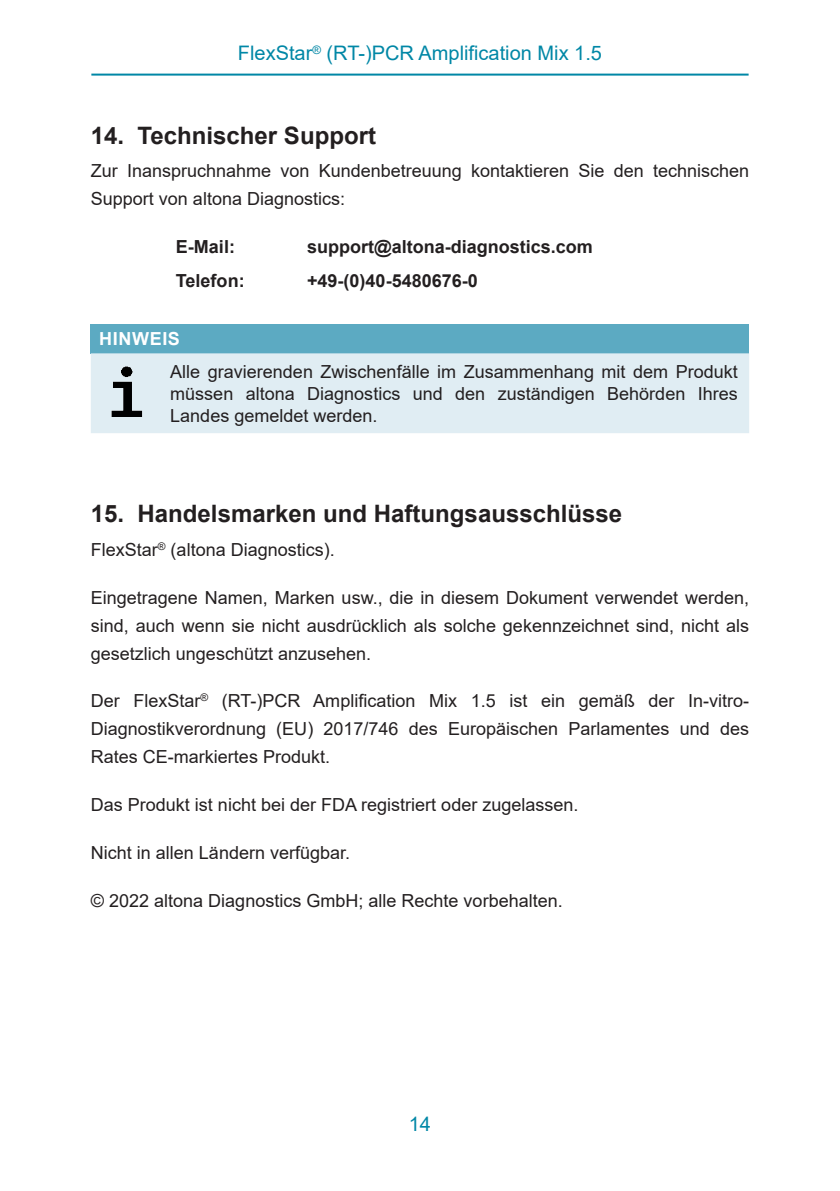
<style>
.page{position:relative;width:840px;height:1191px;background:#fff}
.page>*{position:absolute;margin:0;border:0;box-sizing:border-box;transform-origin:0 0}
.Level_1{font:700 24px "Arial";color:#231f20}
.Seitenkopf{font:20px "Arial";color:#0087a6}
.Mengentext{font:18px/28px "Arial";color:#231f20;text-align:justify}
.Note_para{font:18px/22px "Arial";color:#231f20;text-align:justify}
.Support_contact1{font:700 18px "Arial";color:#231f20}
.Support_contact{font:700 18px "Arial";color:#231f20}
.Note_Titel{font:700 18px "Arial";letter-spacing:.035em;color:#fff}
</style>
<div class="page">
<hr style="left:91px;top:74px;width:657px;height:2px;background:#0087a6">
<div style="left:91px;top:324px;width:657px;height:29px;background:#5caac2"></div>
<div style="left:91px;top:353px;width:657px;height:80px;background:#e0edf3"></div>
<img style="left:94px;top:362px;width:62px;height:62px">
<p class="Seitenkopf" style="left:238px;top:40px;width:365px">FlexStar<sup>®</sup> (RT-)PCR Amplification Mix 1.5</p>
<p class="Level_1" style="left:91px;top:118px;width:286px">14. Technischer Support</p>
<p class="Mengentext" style="left:91px;top:157px;width:659px">Zur Inanspruchnahme von Kundenbetreuung kontaktieren Sie den technischen<br>Support von altona Diagnostics:</p>
<p class="Support_contact1" style="left:176px;top:234px;width:61px">E-Mail:</p>
<p class="Support_contact1" style="left:307px;top:234px;width:287px">support@altona-diagnostics.com</p>
<p class="Support_contact" style="left:176px;top:268px;width:70px">Telefon:</p>
<p class="Support_contact" style="left:307px;top:268px;width:172px">+49-(0)40-5480676-0</p>
<p class="Note_Titel" style="left:99px;top:326px;width:82px">HINWEIS</p>
<p class="Note_para" style="left:170px;top:360px;width:568px">Alle gravierenden Zwischenfälle im Zusammenhang mit dem Produkt müssen altona Diagnostics und den zuständigen Behörden Ihres Landes gemeldet werden.</p>
<p class="Level_1" style="left:91px;top:496px;width:532px">15. Handelsmarken und Haftungsausschlüsse</p>
<p class="Mengentext" style="left:91px;top:535px;width:245px">FlexStar<sup>®</sup> (altona Diagnostics).</p>
<p class="Mengentext" style="left:91px;top:583px;width:659px">Eingetragene Namen, Marken usw., die in diesem Dokument verwendet werden, sind, auch wenn sie nicht ausdrücklich als solche gekennzeichnet sind, nicht als gesetzlich ungeschützt anzusehen.</p>
<p class="Mengentext" style="left:91px;top:687px;width:659px">Der FlexStar<sup>®</sup> (RT-)PCR Amplification Mix 1.5 ist ein gemäß der In-vitro-Diagnostikverordnung (EU) 2017/746 des Europäischen Parlamentes und des Rates CE-markiertes Produkt.</p>
<p class="Mengentext" style="left:91px;top:791px;width:489px">Das Produkt ist nicht bei der FDA registriert oder zugelassen.</p>
<p class="Mengentext" style="left:91px;top:838px;width:261px">Nicht in allen Ländern verfügbar.</p>
<p class="Mengentext" style="left:91px;top:886px;width:473px">© 2022 altona Diagnostics GmbH; alle Rechte vorbehalten.</p>
<p class="Seitenkopf" style="left:408px;top:1110px;width:24px">14</p>
</div>
